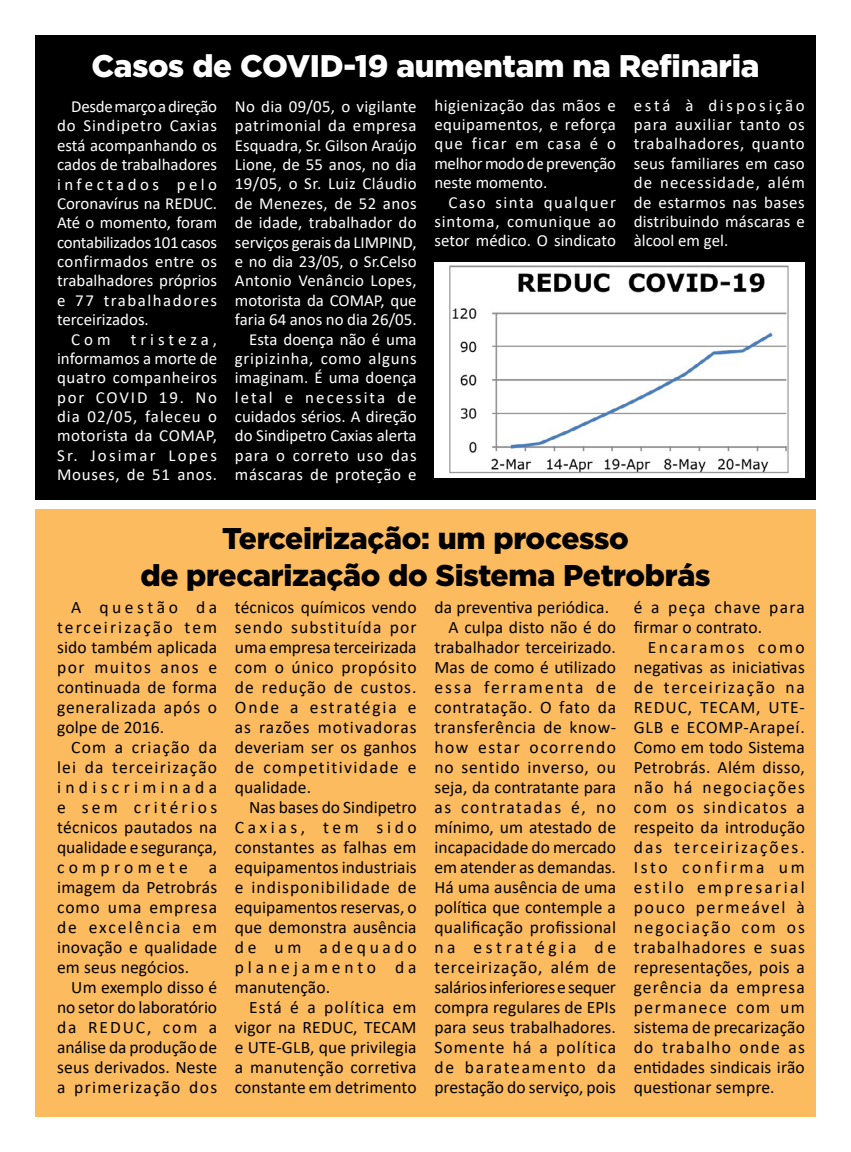
<style>
.page{position:relative;width:851px;height:1152px;background:#fff}
.page>*{position:absolute;margin:0;border:0;box-sizing:border-box;transform-origin:0 0}
.t1{font:900 31.25px "Gotham";letter-spacing:-.01em;color:#fff}
.t2{font:900 30px/36.2px "Gotham";letter-spacing:-.01em;color:#000;text-align:center}
.t3{font:17.5px/20px "Calibri";letter-spacing:.01em;color:#000;text-align:justify}
.t4{font:17.5px "Calibri";letter-spacing:.04em;color:#000}
.t5{font:17.5px "Calibri";letter-spacing:.09em;color:#000}
.t6{font:17.5px/20px "Calibri";letter-spacing:.03em;color:#000}
.t7{font:17.5px "Calibri";letter-spacing:-.01em;color:#000}
.t8{font:17.5px "Calibri";letter-spacing:.06em;color:#000}
.t9{font:17.5px "Calibri";letter-spacing:.05em;color:#000}
.t10{font:17.5px "Calibri";letter-spacing:.065em;color:#000}
.t11{font:17.5px "Calibri";letter-spacing:.125em;color:#000}
.t12{font:17.5px "Calibri";letter-spacing:.105em;color:#000}
.t13{font:17.5px "Calibri";letter-spacing:.205em;color:#000}
.t14{font:16.88px/19.4px "Calibri";letter-spacing:.015em;color:#fff;text-align:justify}
</style>
<div class="page">
<div style="left:35px;top:509px;width:780px;height:607px;background:#fcbb5f"></div>
<div style="left:35px;top:35px;width:780px;height:465px;background:#000"></div>
<img style="left:434px;top:263px;width:370px;height:215px">
<h1 class="t1" style="left:91px;top:48px;width:669px">Casos de COVID-19 aumentam na Refinaria</h1>
<p class="t14" style="left:57px;top:96px;width:162px;text-indent:14px">Desde março a direção do Sindipetro Caxias está acompanhando os cados de trabalhadores infectados pelo Coronavírus na REDUC.<br>Até o momento, foram contabilizados 101 casos confirmados entre os trabalhadores próprios e 77 trabalhadores terceirizados.</p>
<p class="t14" style="left:57px;top:329px;width:162px;text-indent:14px">Com tristeza, informamos a morte de quatro companheiros por COVID 19. No dia 02/05, faleceu o motorista da COMAP, Sr. Josimar Lopes Mouses, de 51 anos.</p>
<p class="t14" style="left:633px;top:95px;width:172px">está à disposição para auxiliar tanto os trabalhadores, quanto seus familiares em caso de necessidade, além de estarmos nas bases distribuindo máscaras e àlcool em gel.</p>
<p class="t14" style="left:235px;top:96px;width:183px;text-align:right">No dia 09/05, o vigilante patrimonial da empresa<br>Esquadra, Sr. Gilson Araújo<br>Lione, de 55 anos, no dia<br>19/05, o Sr. Luiz Cláudio de Menezes, de 52 anos de idade, trabalhador do serviços gerais da LIMPIND, e no dia 23/05, o Sr.Celso<br>Antonio Venâncio Lopes, motorista da COMAP, que faria 64 anos no dia 26/05.<br>Esta doença não é uma gripizinha, como alguns imaginam. É uma doença letal e necessita de cuidados sérios. A direção do Sindipetro Caxias alerta para o correto uso das máscaras de proteção e</p>
<p class="t14" style="left:434px;top:95px;width:183px">higienização das mãos e equipamentos, e reforça que ficar em casa é o melhor modo de prevenção neste momento.</p>
<p class="t14" style="left:434px;top:192px;width:183px;text-indent:14px">Caso sinta qualquer sintoma, comunique ao setor médico. O sindicato</p>
<h2 class="t2" style="left:140px;top:520px;width:571px">Terceirização: um processo<br>de precarização do Sistema Petrobrás</h2>
<p class="t3" style="left:57px;top:596px;width:162px;text-indent:14px">A questão da terceirização tem sido também aplicada por muitos anos e continuada de forma generalizada após o golpe de 2016.</p>
<p class="t3" style="left:57px;top:736px;width:162px;text-indent:14px">Com a criação da lei da terceirização indiscriminada e sem critérios técnicos pautados na qualidade e segurança, compromete a imagem da Petrobrás como uma empresa de excelência em inovação e qualidade em seus negócios.</p>
<p class="t3" style="left:57px;top:976px;width:162px;text-indent:14px">Um exemplo disso é no setor do laboratório da REDUC, com a análise da produção de seus derivados. Neste a primerização dos</p>
<p class="t3" style="left:235px;top:596px;width:183px">técnicos químicos vendo sendo substituída por uma empresa terceirizada com o único propósito de redução de custos.<br>Onde a estratégia e as razões motivadoras deveriam ser os ganhos de competitividade e qualidade.</p>
<p class="t3" style="left:235px;top:796px;width:183px;text-indent:14px">Nas bases do Sindipetro Caxias, tem sido constantes as falhas em equipamentos industriais e indisponibilidade de equipamentos reservas, o que demonstra ausência de um adequado planejamento da manutenção.</p>
<p class="t3" style="left:235px;top:996px;width:183px;text-indent:14px">Está é a política em vigor na REDUC, TECAM e UTE-GLB, que privilegia a manutenção corretiva constante em detrimento</p>
<p class="t3" style="left:434px;top:596px;width:176px">da preventiva periódica.</p>
<p class="t3" style="left:448px;top:616px;width:169px">A culpa disto não é do</p>
<p class="t3" style="left:434px;top:636px;width:183px">trabalhador terceirizado.</p>
<p class="t3" style="left:434px;top:656px;width:183px">Mas de como é utilizado</p>
<p class="t11" style="left:434px;top:675px;width:183px">essa ferramenta de</p>
<p class="t4" style="left:434px;top:695px;width:183px">contratação. O fato da</p>
<p class="t4" style="left:434px;top:715px;width:183px">transferência de know-</p>
<p class="t5" style="left:434px;top:735px;width:183px">how estar ocorrendo</p>
<p class="t9" style="left:434px;top:755px;width:183px">no sentido inverso, ou</p>
<p class="t3" style="left:434px;top:776px;width:183px">seja, da contratante para</p>
<p class="t5" style="left:434px;top:795px;width:183px">as contratadas é, no</p>
<p class="t3" style="left:434px;top:816px;width:183px">mínimo, um atestado de</p>
<p class="t3" style="left:434px;top:836px;width:183px">incapacidade do mercado</p>
<p class="t3" style="left:434px;top:856px;width:183px">em atender as demandas.</p>
<p class="t3" style="left:434px;top:876px;width:183px">Há uma ausência de uma</p>
<p class="t3" style="left:434px;top:896px;width:183px">política que contemple a</p>
<p class="t3" style="left:434px;top:916px;width:183px">qualificação profissional</p>
<p class="t13" style="left:434px;top:935px;width:183px">na estratégia de</p>
<p class="t8" style="left:434px;top:955px;width:183px">terceirização, além de</p>
<p class="t7" style="left:434px;top:975px;width:183px">salários inferiores e sequer</p>
<p class="t3" style="left:434px;top:996px;width:183px">compra regulares de EPIs</p>
<p class="t3" style="left:434px;top:1016px;width:183px">para seus trabalhadores.</p>
<p class="t10" style="left:434px;top:1035px;width:183px">Somente há a política</p>
<p class="t12" style="left:434px;top:1055px;width:183px">de barateamento da</p>
<p class="t3" style="left:434px;top:1076px;width:183px">prestação do serviço, pois</p>
<p class="t6" style="left:633px;top:596px;width:172px">é a peça chave para firmar o contrato.</p>
<p class="t3" style="left:633px;top:636px;width:173px;text-indent:14px">Encaramos como negativas as iniciativas de terceirização na REDUC, TECAM, UTE-GLB e ECOMP-Arapeí.<br>Como em todo Sistema Petrobrás. Além disso, não há negociações com os sindicatos a respeito da introdução das terceirizações.<br>Isto confirma um estilo empresarial pouco permeável à negociação com os trabalhadores e suas representações, pois a gerência da empresa permanece com um sistema de precarização do trabalho onde as entidades sindicais irão questionar sempre.</p>
</div>
